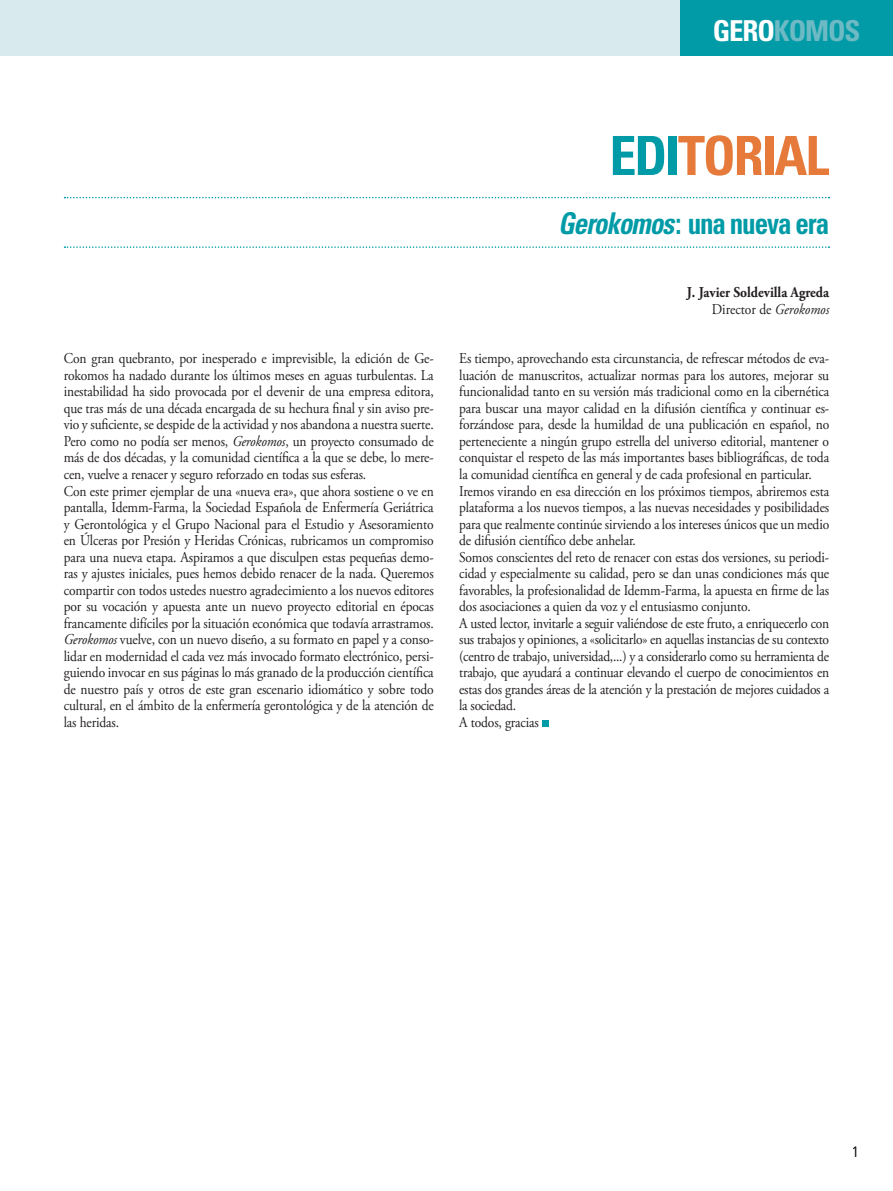
<style>
.page{position:relative;width:893px;height:1191px;background:#fff}
.page>*{position:absolute;margin:0;border:0;box-sizing:border-box;transform-origin:0 0}
.t1{font:700 condensed 54px "Univers LT Std";letter-spacing:-.04em;color:#e57a3a}
.t2{font:700 condensed 30px "Univers LT Std";letter-spacing:-.04em;color:#009ba7;scale:.9 1}
.t3{font:700 condensed 28.8px "Univers LT Std";letter-spacing:-.04em;color:#6dbac4}
.t4{font:15px/16.5px "Adobe Garamond Pro";letter-spacing:-.01em;color:#231f20;scale:.9 1}
.t5{font:700 15px/16.5px "Adobe Garamond Pro";color:#231f20;text-align:right;scale:.9 1}
.t6{font:300 condensed 15px "Univers LT Std";color:#231f20}
.s1{color:#fff}
.s2{color:#009ba7}
.s3{font-style:italic}
.s4{font-weight:400}
.s5{font-weight:400;font-style:italic}
</style>
<div class="page">
<div style="left:0;top:0;width:705px;height:55px;background:#d8eaed"></div>
<div style="left:680px;top:0;width:213px;height:55px;background:#009ba7"></div>
<svg style="left:542px;top:720px;width:6px;height:6px"></svg>
<svg style="left:65px;top:246px;width:764px;height:2px"></svg>
<svg style="left:65px;top:197px;width:764px;height:1px"></svg>
<h3 class="t3" style="left:713px;top:13px;width:149px"><span class="s1">GERO</span>KOMOS</h3>
<h1 class="t1" style="left:609px;top:123px;width:221px"><span class="s2">EDI</span>TORIAL</h1>
<h2 class="t2" style="left:558px;top:205px;width:303px"><span class="s3">Gerokomos</span>: una nueva era</h2>
<p class="t5" style="left:687px;top:285px;width:160px">J. Javier Soldevilla Agreda<br><span class="s4">Director de</span> <span class="s5">Gerokomos</span></p>
<p class="t4" style="left:64px;top:351px;width:413px">Con gran quebranto, por inesperado e imprevisible, la edición de Ge&shy;rokomos ha nadado durante los últimos meses en aguas turbulentas. La inestabilidad ha sido provocada por el devenir de una empresa editora, que tras más de una década encargada de su hechura final y sin aviso pre&shy;vio y suficiente, se despide de la actividad y nos abandona a nuestra suerte.<br>Pero como no podía ser menos, <span class="s3">Gerokomos</span>, un proyecto consumado de más de dos décadas, y la comunidad científica a la que se debe, lo mere&shy;cen, vuelve a renacer y seguro reforzado en todas sus esferas.<br>Con este primer ejemplar de una «nueva era», que ahora sostiene o ve en pantalla, Idemm-Farma, la Sociedad Española de Enfermería Geriátrica y Gerontológica y el Grupo Nacional para el Estudio y Asesoramiento en Úlceras por Presión y Heridas Crónicas, rubricamos un compromiso para una nueva etapa. Aspiramos a que disculpen estas pequeñas demo&shy;ras y ajustes iniciales, pues hemos debido renacer de la nada. Queremos compartir con todos ustedes nuestro agradecimiento a los nuevos editores por su vocación y apuesta ante un nuevo proyecto editorial en épocas francamente difíciles por la situación económica que todavía arrastramos.<br><span class="s3">Gerokomos</span> vuelve, con un nuevo diseño, a su formato en papel y a conso&shy;lidar en modernidad el cada vez más invocado formato electrónico, persi&shy;guiendo invocar en sus páginas lo más granado de la producción científica de nuestro país y otros de este gran escenario idiomático y sobre todo cultural, en el ámbito de la enfermería gerontológica y de la atención de las heridas.</p>
<p class="t4" style="left:459px;top:351px;width:413px">Es tiempo, aprovechando esta circunstancia, de refrescar métodos de eva&shy;luación de manuscritos, actualizar normas para los autores, mejorar su funcionalidad tanto en su versión más tradicional como en la cibernética para buscar una mayor calidad en la difusión científica y continuar es&shy;forzándose para, desde la humildad de una publicación en español, no perteneciente a ningún grupo estrella del universo editorial, mantener o conquistar el respeto de las más importantes bases bibliográficas, de toda la comunidad científica en general y de cada profesional en particular.<br>Iremos virando en esa dirección en los próximos tiempos, abriremos esta plataforma a los nuevos tiempos, a las nuevas necesidades y posibilidades para que realmente continúe sirviendo a los intereses únicos que un medio de difusión científico debe anhelar.<br>Somos conscientes del reto de renacer con estas dos versiones, su periodi&shy;cidad y especialmente su calidad, pero se dan unas condiciones más que favorables, la profesionalidad de Idemm-Farma, la apuesta en firme de las dos asociaciones a quien da voz y el entusiasmo conjunto.<br>A usted lector, invitarle a seguir valiéndose de este fruto, a enriquecerlo con sus trabajos y opiniones, a «solicitarlo» en aquellas instancias de su contexto (centro de trabajo, universidad,...) y a considerarlo como su herramienta de trabajo, que ayudará a continuar elevando el cuerpo de conocimientos en estas dos grandes áreas de la atención y la prestación de mejores cuidados a la sociedad.<br>A todos, gracias</p>
<p class="t6" style="left:852px;top:1142px;width:8px">1</p>
</div>
